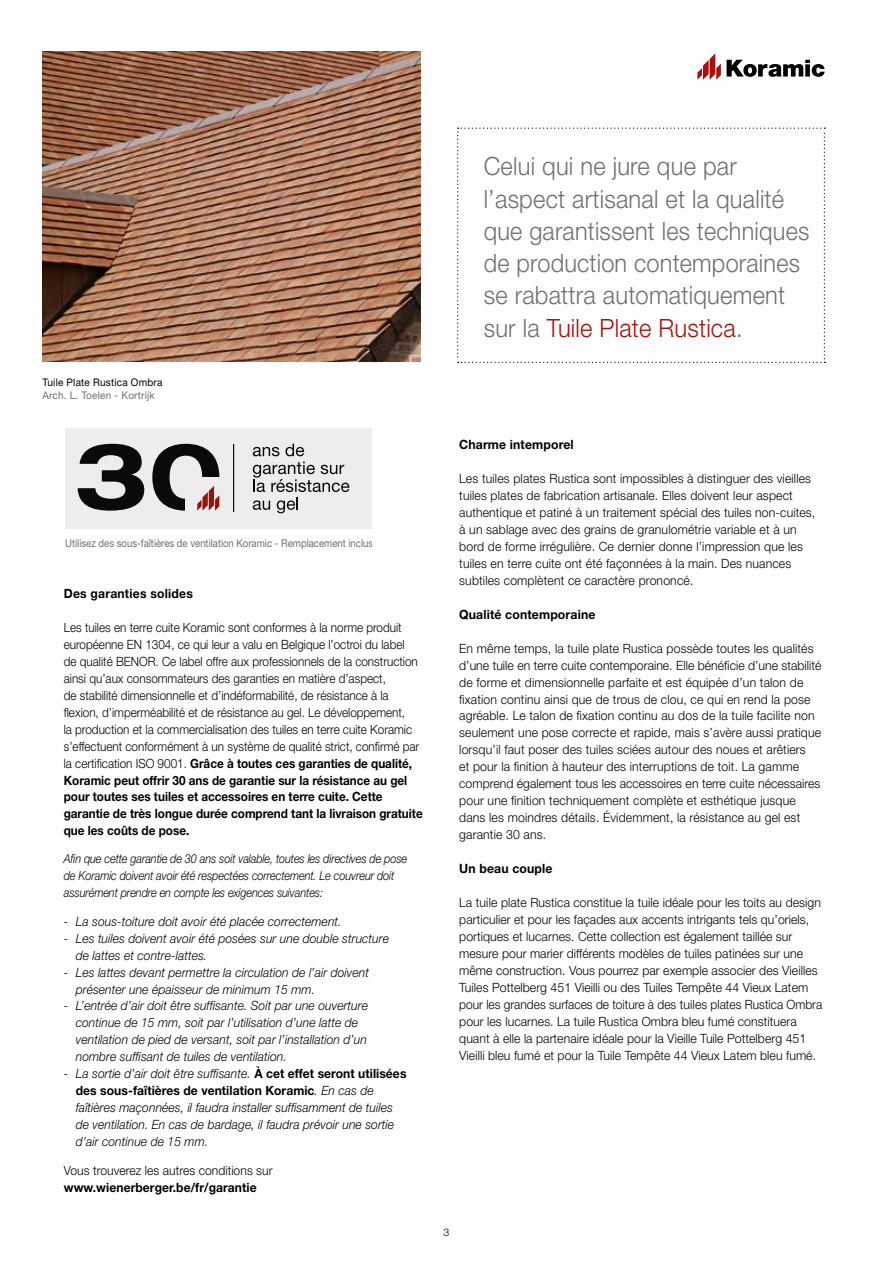
<style>
.page{position:relative;width:893px;height:1263px;background:#fff}
.page>*{position:absolute;margin:0;border:0;box-sizing:border-box;transform-origin:0 0}
.t1{font:700 expanded 91.5px "Helvetica Neue LT Std";color:#0a0a09}
.t2{font:300 25.2px/32.2px "Helvetica Neue LT Std";letter-spacing:.01em;color:#706f6f;scale:.94 1}
.t3{font:300 12.75px/17px "Helvetica Neue LT Std";letter-spacing:.005em;color:#000;scale:.96 1}
.t4{font:300 12.75px/17px "Helvetica Neue LT Std";letter-spacing:.005em;color:#000;scale:.92 1}
.t5{font:italic 300 12.75px/17px "Helvetica Neue LT Std";letter-spacing:.005em;color:#000;scale:.95 1}
.t6{font:700 12.75px "Helvetica Neue LT Std";letter-spacing:.01em;color:#000;scale:.95 1}
.t7{font:700 12.75px "Helvetica Neue LT Std";letter-spacing:.01em;color:#000;scale:.96 1}
.t8{font:300 12.75px "Helvetica Neue LT Std";letter-spacing:.005em;color:#000;scale:.95 1}
.t9{font:italic 300 12.45px/17px "Helvetica Neue LT Std";letter-spacing:-.01em;color:#000;scale:.88 1}
.t10{font:10.8px "Helvetica Neue LT Std";color:#706f6f;scale:.88 1}
.t11{font:10.5px "Helvetica Neue LT Std";letter-spacing:.02em;color:#000;scale:.95 1}
.t12{font:10.5px "Helvetica Neue LT Std";letter-spacing:.02em;color:#706f6f;scale:.95 1}
.t13{font:300 10.5px "Helvetica Neue LT Std";color:#000}
.s1{font-weight:700}
.s2{font-weight:700;font-style:normal}
.s3{color:#ae0f0a}
</style>
<div class="page">
<svg style="left:697px;top:53px;width:128px;height:27px"></svg>
<img style="left:43px;top:51px;width:378px;height:310px">
<svg style="left:457px;top:128px;width:368px;height:235px"></svg>
<div style="left:65px;top:428px;width:307px;height:101px;background:#ededed"></div>
<hr style="left:233px;top:444px;width:1px;height:68px;background:#0a0a09">
<svg style="left:197px;top:486px;width:22px;height:25px"></svg>
<svg style="left:253px;top:444px;width:96px;height:69px"></svg>
<p class="t11" style="left:43px;top:376px;width:128px">Tuile Plate Rustica Ombra</p>
<p class="t12" style="left:43px;top:389px;width:120px">Arch. L. Toelen - Kortrijk</p>
<h1 class="t1" style="left:74px;top:419px;width:151px">30</h1>
<p class="t10" style="left:65px;top:536px;width:351px">Utilisez des sous-faîtières de ventilation Koramic - Remplacement inclus</p>
<p class="t6" style="left:64px;top:586px;width:137px">Des garanties solides</p>
<p class="t4" style="left:64px;top:619px;width:392px">Les tuiles en terre cuite Koramic sont conformes à la norme produit européenne EN 1304, ce qui leur a valu en Belgique l’octroi du label<br>de qualité BENOR. Ce label offre aux professionnels de la construction ainsi qu’aux consommateurs des garanties en matière d’aspect,<br>de stabilité dimensionnelle et d’indéformabilité, de résistance à la flexion, d’imperméabilité et de résistance au gel. Le développement,<br>la production et la commercialisation des tuiles en terre cuite Koramic s’effectuent conformément à un système de qualité strict, confirmé par la certification ISO 9001. <span class="s1">Grâce à toutes ces garanties de qualité, Koramic peut offrir 30 ans de garantie sur la résistance au gel pour toutes ses tuiles et accessoires en terre cuite. Cette garantie de très longue durée comprend tant la livraison gratuite que les coûts de pose.</span></p>
<p class="t9" style="left:64px;top:850px;width:392px">Afin que cette garantie de 30 ans soit valable, toutes les directives de pose de Koramic doivent avoir été respectées correctement. Le couvreur doit assurément prendre en compte les exigences suivantes:</p>
<p class="t5" style="left:64px;top:912px;width:294px">- La sous-toiture doit avoir été placée correctement.</p>
<p class="t5" style="left:76px;top:929px;width:331px;text-indent:-12px">- Les tuiles doivent avoir été posées sur une double structure de lattes et contre-lattes.</p>
<p class="t5" style="left:76px;top:963px;width:310px;text-indent:-12px">- Les lattes devant permettre la circulation de l’air doivent présenter une épaisseur de minimum 15 mm.</p>
<p class="t5" style="left:76px;top:997px;width:309px;text-indent:-12px">- L’entrée d’air doit être suffisante. Soit par une ouverture continue de 15 mm, soit par l’utilisation d’une latte de ventilation de pied de versant, soit par l’installation d’un nombre suffisant de tuiles de ventilation.</p>
<p class="t5" style="left:76px;top:1065px;width:350px;text-indent:-12px">- La sortie d’air doit être suffisante. <span class="s2">À cet effet seront utilisées des sous-faîtières de ventilation Koramic</span>. En cas de faîtières maçonnées, il faudra installer suffisamment de tuiles de ventilation. En cas de bardage, il faudra prévoir une sortie d’air continue de 15 mm.</p>
<p class="t8" style="left:64px;top:1163px;width:221px">Vous trouverez les autres conditions sur</p>
<p class="t6" style="left:64px;top:1179px;width:205px">www.wienerberger.be/fr/garantie</p>
<h2 class="t2" style="left:484px;top:150px;width:348px">Celui qui ne jure que par l’aspect artisanal et la qualité que garantissent les techniques de production contemporaines se rabattra automatiquement sur la <span class="s3">Tuile Plate Rustica</span>.</h2>
<p class="t7" style="left:459px;top:437px;width:121px">Charme intemporel</p>
<p class="t3" style="left:459px;top:470px;width:372px">Les tuiles plates Rustica sont impossibles à distinguer des vieilles tuiles plates de fabrication artisanale. Elles doivent leur aspect authentique et patiné à un traitement spécial des tuiles non-cuites, à un sablage avec des grains de granulométrie variable et à un bord de forme irrégulière. Ce dernier donne l’impression que les tuiles en terre cuite ont été façonnées à la main. Des nuances subtiles complètent ce caractère prononcé.</p>
<p class="t7" style="left:459px;top:606px;width:143px">Qualité contemporaine</p>
<p class="t3" style="left:459px;top:639px;width:379px">En même temps, la tuile plate Rustica possède toutes les qualités d’une tuile en terre cuite contemporaine. Elle bénéficie d’une stabilité de forme et dimensionnelle parfaite et est équipée d’un talon de fixation continu ainsi que de trous de clou, ce qui en rend la pose agréable. Le talon de fixation continu au dos de la tuile facilite non seulement une pose correcte et rapide, mais s’avère aussi pratique lorsqu’il faut poser des tuiles sciées autour des noues et arêtiers<br>et pour la finition à hauteur des interruptions de toit. La gamme comprend également tous les accessoires en terre cuite nécessaires pour une finition techniquement complète et esthétique jusque dans les moindres détails. Évidemment, la résistance au gel est garantie 30 ans.</p>
<p class="t7" style="left:459px;top:860px;width:99px">Un beau couple</p>
<p class="t3" style="left:459px;top:894px;width:380px">La tuile plate Rustica constitue la tuile idéale pour les toits au design particulier et pour les façades aux accents intrigants tels qu’oriels, portiques et lucarnes. Cette collection est également taillée sur mesure pour marier différents modèles de tuiles patinées sur une même construction. Vous pourrez par exemple associer des Vieilles Tuiles Pottelberg 451 Vieilli ou des Tuiles Tempête 44 Vieux Latem pour les grandes surfaces de toiture à des tuiles plates Rustica Ombra pour les lucarnes. La tuile Rustica Ombra bleu fumé constituera quant à elle la partenaire idéale pour la Vieille Tuile Pottelberg 451<br>Vieilli bleu fumé et pour la Tuile Tempête 44 Vieux Latem bleu fumé.</p>
<p class="t13" style="left:444px;top:1226px;width:7px">3</p>
</div>
